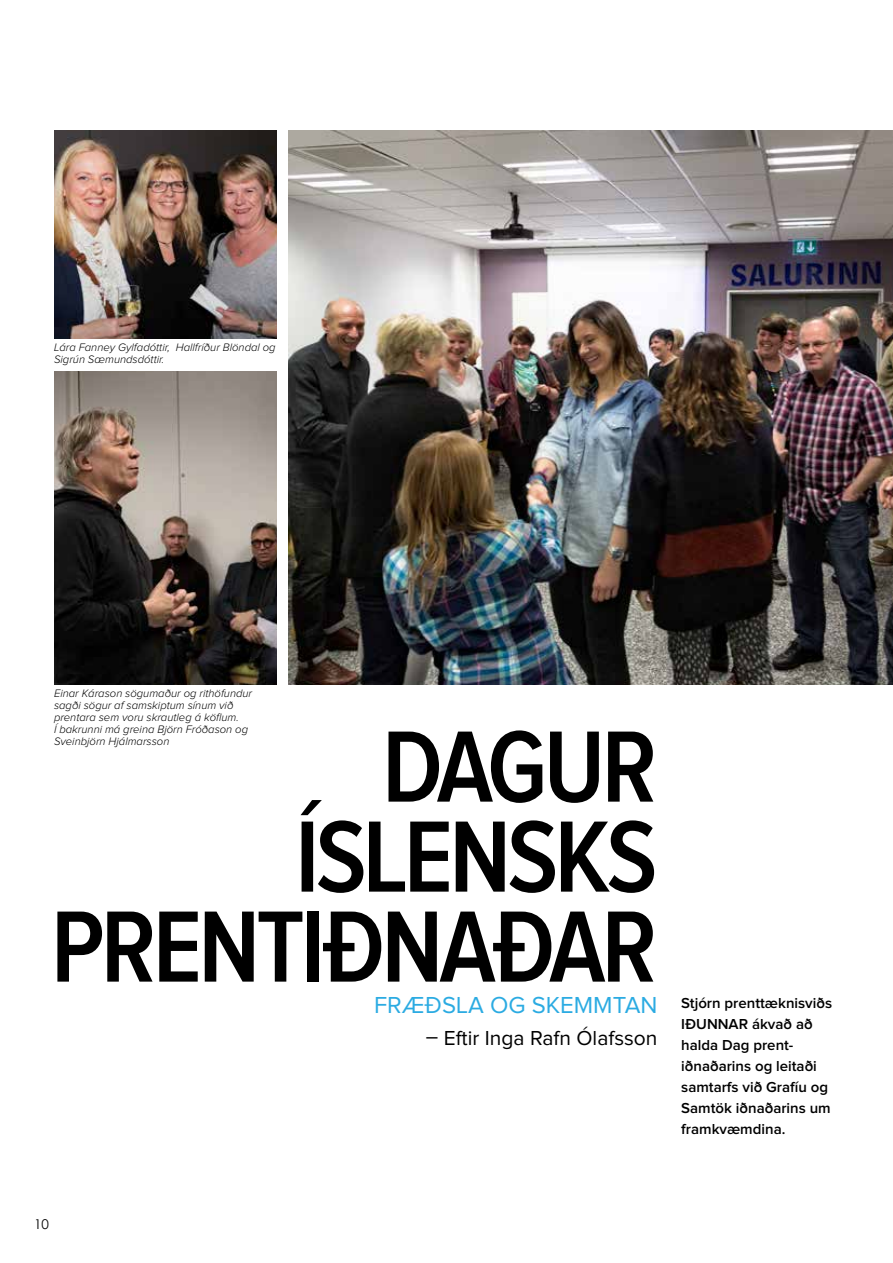
<style>
.page{position:relative;width:893px;height:1263px;background:#fff}
.page>*{position:absolute;margin:0;border:0;box-sizing:border-box;transform-origin:0 0}
.t1{font:600 105px/90px "Proxima Nova Cond";letter-spacing:-.04em;color:#000;text-align:right}
.t2{font:24px "Proxima Nova";color:#2babe2}
.t3{font:21px "Proxima Nova";color:#000}
.t4{font:600 15px/21px "Proxima Nova";color:#000}
.t5{font:13.5px "Century Gothic";color:#000}
.t6{font:italic 300 11.25px/12px "Proxima Nova";color:#000}
</style>
<div class="page">
<img style="left:289px;top:130px;width:604px;height:555px">
<img style="left:54px;top:130px;width:222px;height:209px">
<img style="left:54px;top:372px;width:222px;height:313px">
<p class="t6" style="left:54px;top:341px;width:223px">Lára Fanney Gylfadóttir, Hallfríður Blöndal og<br>Sigrún Sæmundsdóttir.</p>
<p class="t6" style="left:54px;top:688px;width:200px">Einar Kárason sögumaður og rithöfundur sagði sögur af samskiptum sínum við prentara sem voru skrautleg á köflum.<br>Í bakrunni má greina Björn Fróðason og Sveinbjörn Hjálmarsson</p>
<h1 class="t1" style="left:51px;top:726px;width:608px">DAGUR<br>ÍSLENSKS<br>PRENTIÐNAÐAR</h1>
<h2 class="t2" style="left:374px;top:994px;width:285px">FRÆÐSLA OG SKEMMTAN</h2>
<h3 class="t3" style="left:426px;top:1028px;width:233px">– Eftir Inga Rafn Ólafsson</h3>
<h3 class="t4" style="left:681px;top:993px;width:152px">Stjórn prenttæknisviðs<br>IÐUNNAR ákvað að halda Dag prent&shy;iðnaðarins og leitaði samtarfs við Grafíu og<br>Samtök iðnaðarins um framkvæmdina.</h3>
<p class="t5" style="left:34px;top:1214px;width:16px">10</p>
</div>
